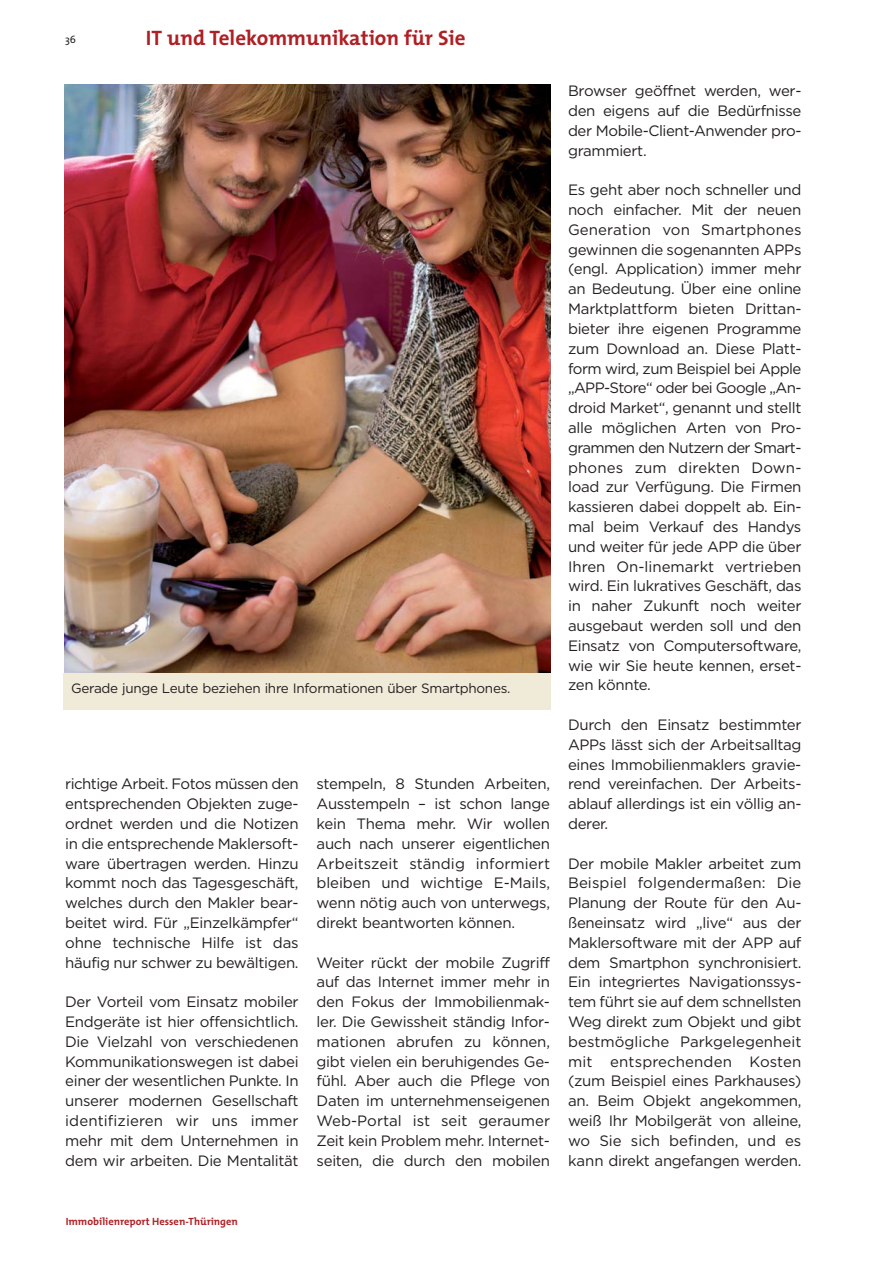
<style>
.page{position:relative;width:893px;height:1263px;background:#fff}
.page>*{position:absolute;margin:0;border:0;box-sizing:border-box;transform-origin:0 0}
.t1{font:700 21px "The Mix";color:#af1f24}
.t2{font:15px/19.8px "Gotham";letter-spacing:-.02em;color:#231f20;text-align:justify}
.t3{font:13.5px "Gotham";letter-spacing:-.02em;color:#231f20}
.t4{font:700 10.5px "The Mix";color:#af1f24}
.t5{font:10.5px "The Mix";color:#231f20}
</style>
<div class="page">
<img style="left:64px;top:85px;width:487px;height:588px">
<div style="left:64px;top:673px;width:487px;height:37px;background:#f0ead8"></div>
<p class="t5" style="left:65px;top:34px;width:12px">36</p>
<h1 class="t1" style="left:146px;top:27px;width:321px">IT und Telekommunikation für Sie</h1>
<p class="t2" style="left:317px;top:676px;width:235px">des einfachen Arbeiters – Ein-</p>
<p class="t2" style="left:65px;top:676px;width:235px">angekommen, beginnt erst die</p>
<p class="t3" style="left:71px;top:684px;width:441px">Gerade junge Leute beziehen ihre Informationen über Smartphones.</p>
<p class="t2" style="left:65px;top:775px;width:235px">richtige Arbeit. Fotos müssen den entsprechenden Objekten zuge&shy;ordnet werden und die Notizen in die entsprechende Maklersoft&shy;ware übertragen werden. Hinzu kommt noch das Tagesgeschäft, welches durch den Makler bear&shy;beitet wird. Für „Einzelkämpfer“ ohne technische Hilfe ist das häufig nur schwer zu bewältigen.</p>
<p class="t2" style="left:65px;top:993px;width:235px">Der Vorteil vom Einsatz mobiler Endgeräte ist hier offensichtlich.<br>Die Vielzahl von verschiedenen Kommunikationswegen ist dabei einer der wesentlichen Punkte. In unserer modernen Gesellschaft identifizieren wir uns immer mehr mit dem Unternehmen in dem wir arbeiten. Die Mentalität</p>
<p class="t2" style="left:317px;top:775px;width:235px">stempeln, 8 Stunden Arbeiten, Ausstempeln – ist schon lange kein Thema mehr. Wir wollen auch nach unserer eigentlichen Arbeitszeit ständig informiert bleiben und wichtige E-Mails, wenn nötig auch von unterwegs, direkt beantworten können.</p>
<p class="t2" style="left:317px;top:953px;width:235px">Weiter rückt der mobile Zugriff auf das Internet immer mehr in den Fokus der Immobilienmak&shy;ler. Die Gewissheit ständig Infor&shy;mationen abrufen zu können, gibt vielen ein beruhigendes Ge&shy;fühl. Aber auch die Pflege von Daten im unternehmenseigenen Web-Portal ist seit geraumer Zeit kein Problem mehr. Internet&shy;seiten, die durch den mobilen</p>
<p class="t2" style="left:568px;top:82px;width:235px">Browser geöffnet werden, wer&shy;den eigens auf die Bedürfnisse der Mobile-Client-Anwender pro&shy;grammiert.</p>
<p class="t2" style="left:568px;top:181px;width:235px">Es geht aber noch schneller und noch einfacher. Mit der neuen Generation von Smartphones gewinnen die sogenannten APPs (engl. Application) immer mehr an Bedeutung. Über eine online Marktplattform bieten Drittan&shy;bieter ihre eigenen Programme zum Download an. Diese Platt&shy;form wird, zum Beispiel bei Apple „APP-Store“ oder bei Google „An&shy;droid Market“, genannt und stellt alle möglichen Arten von Pro&shy;grammen den Nutzern der Smart&shy;phones zum direkten Down&shy;load zur Verfügung. Die Firmen kassieren dabei doppelt ab. Ein&shy;mal beim Verkauf des Handys und weiter für jede APP die über Ihren On-linemarkt vertrieben wird. Ein lukratives Geschäft, das in naher Zukunft noch weiter ausgebaut werden soll und den Einsatz von Computersoftware, wie wir Sie heute kennen, erset&shy;zen könnte.</p>
<p class="t2" style="left:568px;top:716px;width:235px">Durch den Einsatz bestimmter APPs lässt sich der Arbeitsalltag eines Immobilienmaklers gravie&shy;rend vereinfachen. Der Arbeits&shy;ablauf allerdings ist ein völlig an&shy;derer.</p>
<p class="t2" style="left:568px;top:854px;width:235px">Der mobile Makler arbeitet zum Beispiel folgendermaßen: Die Planung der Route für den Au&shy;ßeneinsatz wird „live“ aus der Maklersoftware mit der APP auf dem Smartphon synchronisiert.<br>Ein integriertes Navigationssys&shy;tem führt sie auf dem schnellsten Weg direkt zum Objekt und gibt bestmögliche Parkgelegenheit mit entsprechenden Kosten (zum Beispiel eines Parkhauses) an. Beim Objekt angekommen, weiß Ihr Mobilgerät von alleine, wo Sie sich befinden, und es kann direkt angefangen werden.</p>
<p class="t4" style="left:66px;top:1216px;width:174px">Immobilienreport Hessen-Thüringen</p>
</div>
